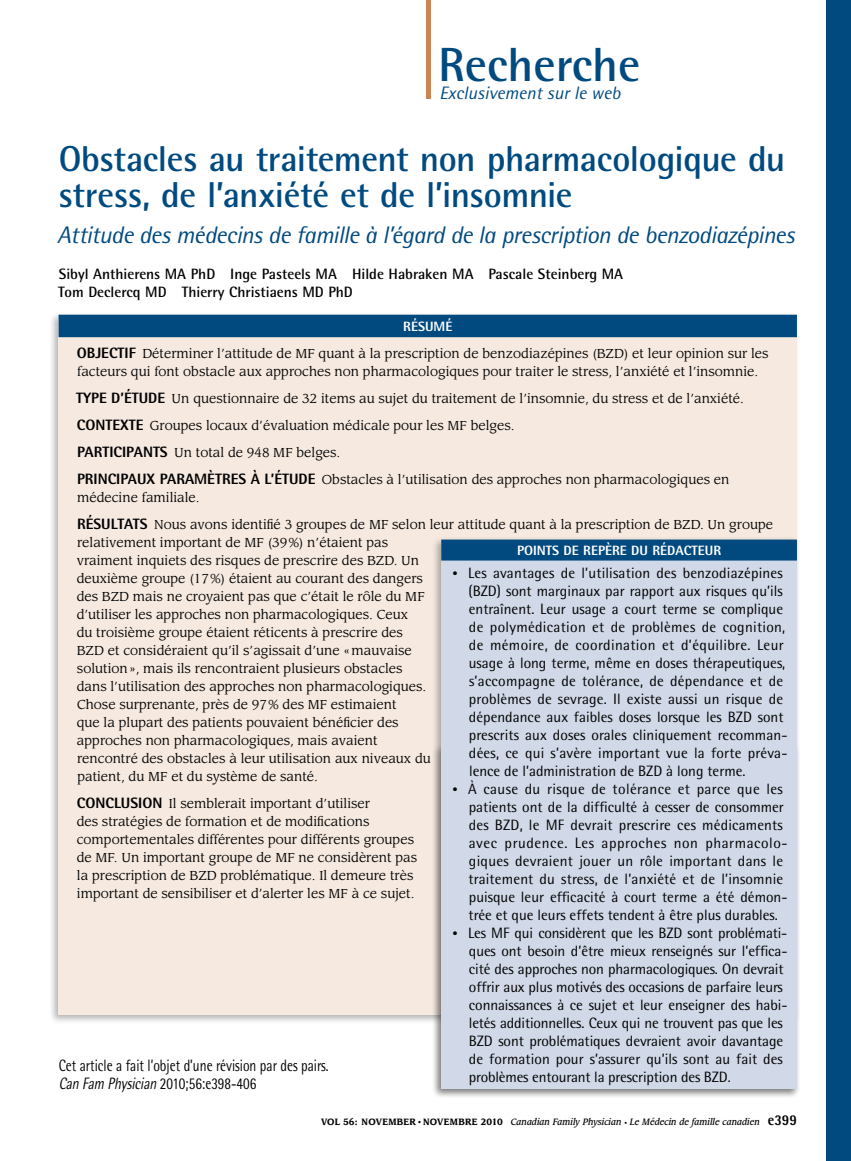
<style>
.page{position:relative;width:851px;height:1161px;background:#fff}
.page>*{position:absolute;margin:0;border:0;box-sizing:border-box;transform-origin:0 0}
.t1{font:700 48px "Rotis Semi Sans Std";color:#004a80}
.t2{font:700 36px/36px "Rotis Semi Sans Std";letter-spacing:-.015em;color:#004a80}
.t3{font:italic 24px "Rotis Semi Sans Std";letter-spacing:-.02em;color:#004a80}
.t4{font:italic 18px "Rotis Semi Sans Std";color:#004a80}
.t5{font:16.5px/18px "Rotis Semi Sans Std";color:#000;scale:.8 1}
.t6{font:15px/18px "Rotis Semi Sans Std";color:#000}
.t7{font:700 15px/18px "Rotis Semi Sans Std";color:#000}
.t8{font:800 13.5px "Rotis Semi Sans Std";color:#fff}
.t9{font:12.75px/18px "Leawood Std";color:#000}
.t10{font:italic 500 9px "Leawood Std";color:#000;scale:.9 1}
.s1{font-family:"Rotis Semi Sans Std";font-weight:800;font-size:15px}
.s2{font-size:10.5px}
.s3{font-style:italic}
.s4{font-weight:700;font-style:normal}
.s5{font-family:"Times";font-weight:400;font-style:normal}
.s6{font-style:normal;font-size:6px}
.s7{font-family:"Rotis Semi Sans Std";font-weight:800;font-style:normal;font-size:15px}
</style>
<div class="page">
<div style="left:826px;top:0;width:24px;height:1161px;background:#004a80"></div>
<div style="left:49px;top:311px;width:751px;height:713px;background:#000;opacity:.3"></div>
<div style="left:58px;top:315px;width:738px;height:700px;background:#f5e9e0"></div>
<div style="left:426px;top:0;width:5px;height:99px;background:#cc8354"></div>
<div style="left:58px;top:315px;width:738px;height:22px;background:#004a80"></div>
<div style="left:431px;top:536px;width:369px;height:563px;background:#000;opacity:.3"></div>
<div style="left:441px;top:542px;width:355px;height:547px;background:#d1d9e8"></div>
<div style="left:441px;top:540px;width:355px;height:21px;background:#004a80"></div>
<h1 class="t1" style="left:438px;top:36px;width:203px">Recherche</h1>
<h3 class="t4" style="left:439px;top:82px;width:182px">Exclusivement sur le web</h3>
<h2 class="t2" style="left:58px;top:140px;width:728px">Obstacles au traitement non pharmacologique du stress, de l’anxiété et de l’insomnie</h2>
<h3 class="t3" style="left:57px;top:220px;width:739px">Attitude des médecins de famille à l’égard de la prescription de benzodiazépines</h3>
<p class="t7" style="left:58px;top:265px;width:566px">Sibyl Anthierens MA PhD Inge Pasteels MA Hilde Habraken MA Pascale Steinberg MA<br>Tom Declercq MD Thierry Christiaens MD PhD</p>
<p class="t8" style="left:403px;top:318px;width:25px">RÉSUM</p>
<p class="t8" style="left:445px;top:318px;width:9px">É</p>
<p class="t9" style="left:77px;top:345px;width:693px"><span class="s1">OBJECTIF</span> Déterminer l’attitude de MF quant à la prescription de benzodiazépines (BZD) et leur opinion sur les facteurs qui font obstacle aux approches non pharmacologiques pour traiter le stress, l’anxiété et l’insomnie.</p>
<p class="t9" style="left:76px;top:385px;width:669px;line-height:27px"><span class="s1">TYPE D’ÉTUDE</span> Un questionnaire de 32 items au sujet du traitement de l’insomnie, du stress et de l’anxiété.<br><span class="s1">CONTEXTE</span> Groupes locaux d’évaluation médicale pour les MF belges.<br><span class="s1">PARTICIPANTS</span> Un total de 948 MF belges.<br><span class="s1">PRINCIPAUX PARAMÈTRES À L’ÉTUDE</span> Obstacles à l’utilisation des approches non pharmacologiques en</p>
<p class="t9" style="left:77px;top:484px;width:697px;line-height:27px">médecine familiale.<br><span class="s1">RÉSULTATS</span> Nous avons identifié 3 groupes de MF selon leur attitude quant à la prescription de BZD. Un groupe</p>
<p class="t9" style="left:77px;top:534px;width:356px">relativement important de MF (39%) n’étaient pas vraiment inquiets des risques de prescrire des BZD. Un deuxième groupe (17%) étaient au courant des dangers des BZD mais ne croyaient pas que c’était le rôle du MF d’utiliser les approches non pharmacologiques. Ceux<br>du troisième groupe étaient réticents à prescrire des BZD et considéraient qu’il s’agissait d’une «mauvaise solution», mais ils rencontraient plusieurs obstacles dans l’utilisation des approches non pharmacologiques.<br>Chose surprenante, près de 97% des MF estimaient<br>que la plupart des patients pouvaient bénéficier des approches non pharmacologiques, mais avaient rencontré des obstacles à leur utilisation aux niveaux du patient, du MF et du système de santé.</p>
<p class="t9" style="left:77px;top:795px;width:342px"><span class="s1">CONCLUSION</span> Il semblerait important d’utiliser<br>des stratégies de formation et de modifications comportementales différentes pour différents groupes de MF. Un important groupe de MF ne considèrent pas la prescription de BZD problématique. Il demeure très important de sensibiliser et d’alerter les MF à ce sujet.</p>
<p class="t8" style="left:517px;top:542px;width:15px">POINTS</p>
<p class="t8" style="left:563px;top:542px;width:28px">DE REPÈRE</p>
<p class="t8" style="left:631px;top:542px;width:45px">DU RÉDACTEUR</p>
<p class="t6" style="left:468px;top:564px;width:320px;text-indent:-16px"><span class="s2">•</span> Les avantages de l’utilisation des benzodiazépines (BZD) sont marginaux par rapport aux risques qu’ils entraînent. Leur usage a court terme se complique de polymédication et de problèmes de cognition, de mémoire, de coordination et d’équilibre. Leur usage à long terme, même en doses thérapeutiques, s’accompagne de tolérance, de dépendance et de problèmes de sevrage. Il existe aussi un risque de dépendance aux faibles doses lorsque les BZD sont prescrits aux doses orales cliniquement recomman&shy;dées, ce qui s’avère important vue la forte préva&shy;lence de l’administration de BZD à long terme.</p>
<p class="t6" style="left:468px;top:780px;width:320px;text-indent:-16px"><span class="s2">•</span> À cause du risque de tolérance et parce que les patients ont de la difficulté à cesser de consommer des BZD, le MF devrait prescrire ces médicaments avec prudence. Les approches non pharmacolo&shy;giques devraient jouer un rôle important dans le traitement du stress, de l’anxiété et de l’insomnie puisque leur efficacité à court terme a été démon&shy;trée et que leurs effets tendent à être plus durables.</p>
<p class="t6" style="left:468px;top:924px;width:320px;text-indent:-16px"><span class="s2">•</span> Les MF qui considèrent que les BZD sont problémati&shy;ques ont besoin d’être mieux renseignés sur l’effica&shy;cité des approches non pharmacologiques. On devrait offrir aux plus motivés des occasions de parfaire leurs connaissances à ce sujet et leur enseigner des habi&shy;letés additionnelles. Ceux qui ne trouvent pas que les BZD sont problématiques devraient avoir davantage de formation pour s’assurer qu’ils sont au fait des problèmes entourant la prescription des BZD.</p>
<p class="t5" style="left:59px;top:1056px;width:339px">Cet article a fait l’objet d’une révision par des pairs.<br><span class="s3">CanFamPhysician</span>2010;56:e398-406</p>
<p class="t10" style="left:321px;top:1116px;width:530px"><span class="s4">VOL 56: NOVEMBER</span> <span class="s5">•</span> <span class="s4">NOVEMBRE 2010</span> Canadian Family Physician <span class="s6">•</span> Le Médecin de famille canadien <span class="s7">E399</span></p>
</div>
